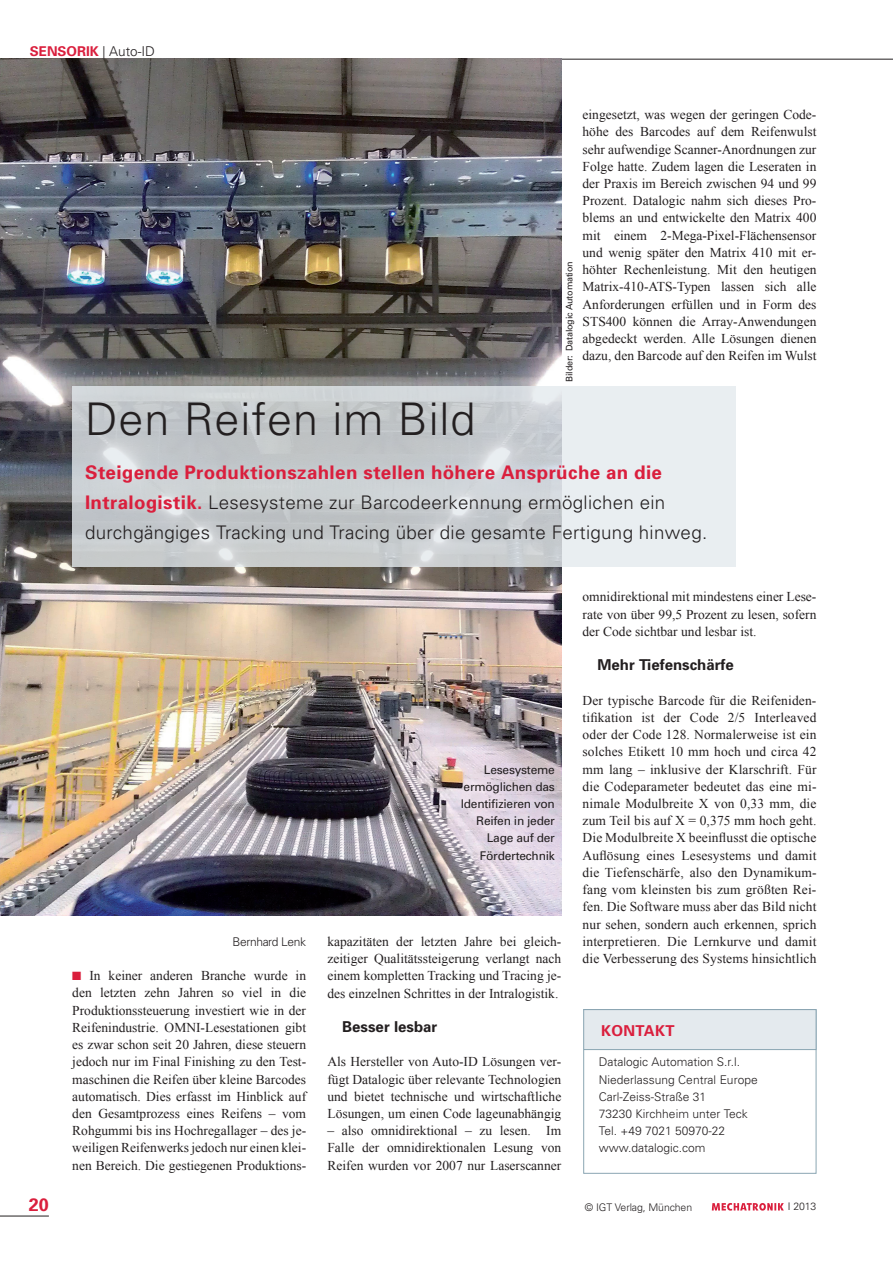
<style>
.page{position:relative;width:893px;height:1263px;background:#fff}
.page>*{position:absolute;margin:0;border:0;box-sizing:border-box;transform-origin:0 0}
.t1{font:300 45px "Univers";letter-spacing:.02em;color:#231f20}
.t2{font:300 18.75px/30px "Univers";letter-spacing:.015em;color:#231f20}
.t3{font:700 18px "Univers";color:#da1f3d}
.t4{font:700 15px "Univers";color:#231f20}
.t5{font:700 15px "Univers";letter-spacing:.02em;color:#da1f3d}
.t6{font:13.5px/17.2px "Times New Roman";color:#231f20;text-align:justify}
.t7{font:700 13.5px "Univers";color:#da1f3d}
.t8{font:300 12px/17.2px "Univers";color:#231f20}
.t9{font:12px/17.2px "Univers";letter-spacing:-.02em;color:#231f20;text-align:right}
.t10{font:300 12px "Univers";letter-spacing:-.03em;color:#231f20}
.t11{font:300 10.5px "Univers";letter-spacing:-.01em;color:#231f20}
.t12{font:9px "Univers";letter-spacing:-.02em;color:#231f20}
.s1{font-weight:300;font-size:17.85px;color:#231f20}
.s2{font-weight:300;color:#231f20}
.s3{font-weight:700;color:#da1f3d}
.s4{color:#da1f3d}
.s5{font-weight:400}
</style>
<div class="page">
<hr style="left:0;top:1216px;width:49px;height:1px;background:#231f20">
<hr style="left:0;top:59px;width:893px;height:1px;background:#231f20">
<svg style="left:712px;top:1203px;width:72px;height:7px"></svg>
<div style="left:583px;top:1009px;width:233px;height:165px;border:1px solid #8ba6b3"></div>
<div style="left:584px;top:1009px;width:232px;height:40px;background:#e4eaee"></div>
<div style="left:583px;top:1009px;width:233px;height:41px;border:1px solid #8ba6b3"></div>
<img style="left:0;top:59px;width:561px;height:857px">
<svg style="left:72px;top:386px;width:664px;height:181px;background:#d0d5d8"></svg>
<p class="t7" style="left:30px;top:42px;width:127px">Sensorik <span class="s1">|</span> <span class="s2">Auto-ID</span></p>
<p class="t12" style="left:564px;top:382px;width:122px;rotate:-90deg">Bilder: Datalogic Automation</p>
<p class="t6" style="left:583px;top:106px;width:235px">eingesetzt, was wegen der geringen Code&shy;höhe des Barcodes auf dem Reifenwulst sehr aufwendige Scanner-Anordnungen zur Folge hatte. Zudem lagen die Leseraten in der Praxis im Bereich zwischen 94 und 99<br>Prozent. Datalogic nahm sich dieses Pro&shy;blems an und entwickelte den Matrix 400 mit einem 2-Mega-Pixel-Flächensensor und wenig später den Matrix 410 mit er&shy;höhter Rechenleistung. Mit den heutigen Matrix-410-ATS-Typen lassen sich alle Anforderungen erfüllen und in Form des STS400 können die Array-Anwendungen abgedeckt werden. Alle Lösungen dienen dazu, den Barcode auf den Reifen im Wulst</p>
<h1 class="t1" style="left:85px;top:392px;width:392px">Den Reifen im Bild</h1>
<h2 class="t2" style="left:85px;top:457px;width:624px"><span class="s3">Steigende Produktionszahlen stellen höhere Ansprüche an die<br>Intralogistik.</span> Lesesysteme zur Barcodeerkennung ermöglichen ein durchgängiges Tracking und Tracing über die gesamte Fertigung hinweg.</h2>
<h3 class="t3" style="left:29px;top:1193px;width:22px">20</h3>
<p class="t9" style="left:461px;top:760px;width:96px">Lesesysteme ermöglichen das<br>Identifizieren von<br>Reifen in jeder<br>Lage auf der<br>Fördertechnik</p>
<p class="t10" style="left:232px;top:934px;width:75px">Bernhard Lenk</p>
<p class="t6" style="left:72px;top:967px;width:235px"><span class="s4">■</span> In keiner anderen Branche wurde in den letzten zehn Jahren so viel in die Produktionssteuerung investiert wie in der Reifenindustrie. OMNI-Lesestationen gibt es zwar schon seit 20 Jahren, diese steuern jedoch nur im Final Finishing zu den Test&shy;maschinen die Reifen über kleine Barcodes automatisch. Dies erfasst im Hinblick auf den Gesamtprozess eines Reifens – vom Rohgummi bis ins Hochregallager – des je&shy;weiligen Reifenwerks jedoch nur einen klei&shy;nen Bereich. Die gestiegenen Produktions-</p>
<p class="t6" style="left:327px;top:932px;width:235px">kapazitäten der letzten Jahre bei gleich&shy;zeitiger Qualitätssteigerung verlangt nach einem kompletten Tracking und Tracing je&shy;des einzelnen Schrittes in der Intralogistik.</p>
<p class="t4" style="left:342px;top:1017px;width:97px">Besser lesbar</p>
<p class="t6" style="left:327px;top:1053px;width:235px">Als Hersteller von Auto-ID Lösungen ver&shy;fügt Datalogic über relevante Technologien und bietet technische und wirtschaftliche Lösungen, um einen Code lageunabhängig</p>
<p class="t6" style="left:327px;top:1122px;width:235px">– also omnidirektional – zu lesen. Im Falle der omnidirektionalen Lesung von Reifen wurden vor 2007 nur Laserscanner</p>
<p class="t6" style="left:583px;top:588px;width:235px">omnidirektional mit mindestens einer Lese&shy;rate von über 99,5 Prozent zu lesen, sofern der Code sichtbar und lesbar ist.</p>
<p class="t4" style="left:597px;top:655px;width:138px">Mehr Tiefenschärfe</p>
<p class="t6" style="left:583px;top:691px;width:235px">Der typische Barcode für die Reifeniden&shy;tifikation ist der Code 2/5 Interleaved oder der Code 128. Normalerweise ist ein solches Etikett 10 mm hoch und circa 42 mm lang – inklusive der Klarschrift. Für die Codeparameter bedeutet das eine mi&shy;nimale Modulbreite X von 0,33 mm, die zum Teil bis auf X = 0,375 mm hoch geht.<br>Die Modulbreite X beeinflusst die optische Auflösung eines Lesesystems und damit die Tiefenschärfe, also den Dynamikum&shy;fang vom kleinsten bis zum größten Rei&shy;fen. Die Software muss aber das Bild nicht nur sehen, sondern auch erkennen, sprich interpretieren. Die Lernkurve und damit die Verbesserung des Systems hinsichtlich</p>
<p class="t5" style="left:601px;top:1021px;width:75px">Kontakt</p>
<p class="t8" style="left:599px;top:1053px;width:160px">Datalogic Automation S.r.l.<br>Niederlassung Central Europe<br>Carl-Zeiss-Straße 31<br>73230 Kirchheim unter Teck<br>Tel. +49 7021 50970-22 www.datalogic.com</p>
<p class="t11" style="left:585px;top:1200px;width:109px">© IGT Verlag, München</p>
<p class="t11" style="left:788px;top:1200px;width:30px"><span class="s5">|</span> 2013</p>
</div>
